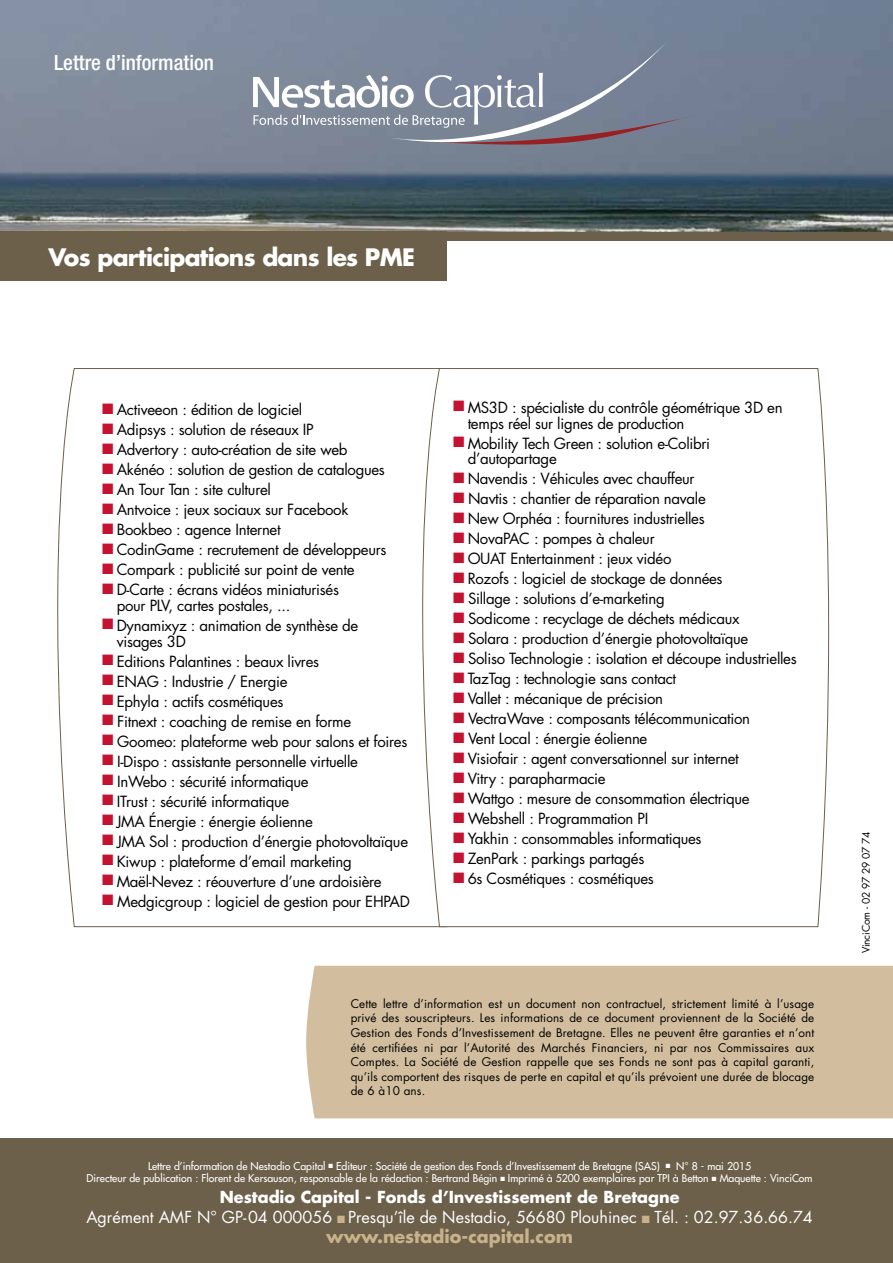
<style>
.page{position:relative;width:893px;height:1263px;background:#fff}
.page>*{position:absolute;margin:0;border:0;box-sizing:border-box;transform-origin:0 0}
.t1{font:700 23.4px "Futura";letter-spacing:-.03em;color:#fff}
.t2{font:500 condensed 21px "Helvetica Neue";color:#fff}
.t3{font:700 17.55px "Futura";color:#c8b18b}
.t4{font:16.05px/20.4px "Futura";color:#fff;text-align:center}
.t5{font:15px/15.8px "Futura";letter-spacing:-.02em;color:#000}
.t6{font:11.7px/14.5px "Futura";letter-spacing:.01em;color:#000;text-align:justify}
.t7{font:10.5px/12.6px "Futura";color:#fff;text-align:center}
.t8{font:10.2px "Futura";letter-spacing:-.02em;color:#000}
.s1{color:#c41230}
.s2{font-weight:700}
.s3{color:#c8b18b}
</style>
<div class="page">
<div style="left:306px;top:966px;width:587px;height:152px;background:#d2be9e"></div>
<svg style="left:57px;top:368px;width:365px;height:559px"></svg>
<svg style="left:422px;top:368px;width:407px;height:559px"></svg>
<div style="left:0;top:1139px;width:893px;height:124px;background:#6d604a"></div>
<div style="left:0;top:224px;width:893px;height:16px;background:#6d604a"></div>
<img style="left:0;top:0;width:893px;height:232px">
<svg style="left:253px;top:38px;width:448px;height:107px"></svg>
<div style="left:0;top:232px;width:446px;height:49px;background:#6d604a"></div>
<h2 class="t2" style="left:54px;top:50px;width:161px">Lettre d’information</h2>
<h1 class="t1" style="left:49px;top:241px;width:368px">Vos participations dans les PME</h1>
<p class="t5" style="left:102px;top:402px;width:202px"><span class="s1">■</span> Activeeon : édition de logiciel</p>
<p class="t5" style="left:102px;top:422px;width:213px"><span class="s1">■</span> Adipsys : solution de réseaux IP</p>
<p class="t5" style="left:102px;top:442px;width:247px"><span class="s1">■</span> Advertory : auto-création de site web</p>
<p class="t5" style="left:102px;top:462px;width:284px"><span class="s1">■</span> Akénéo : solution de gestion de catalogues</p>
<p class="t5" style="left:102px;top:482px;width:170px"><span class="s1">■</span> An Tour Tan : site culturel</p>
<p class="t5" style="left:102px;top:502px;width:248px"><span class="s1">■</span> Antvoice : jeux sociaux sur Facebook</p>
<p class="t5" style="left:102px;top:522px;width:180px"><span class="s1">■</span> Bookbeo : agence Internet</p>
<p class="t5" style="left:102px;top:542px;width:286px"><span class="s1">■</span> CodinGame : recrutement de développeurs</p>
<p class="t5" style="left:102px;top:562px;width:254px"><span class="s1">■</span> Compark : publicité sur point de vente</p>
<p class="t5" style="left:117px;top:582px;width:224px;text-indent:-15px"><span class="s1">■</span> D-Carte : écrans vidéos miniaturisés pour PLV, cartes postales, ...</p>
<p class="t5" style="left:117px;top:617px;width:243px;text-indent:-15px"><span class="s1">■</span> Dynamixyz : animation de synthèse de visages 3D</p>
<p class="t5" style="left:102px;top:653px;width:218px"><span class="s1">■</span> Editions Palantines : beaux livres</p>
<p class="t5" style="left:102px;top:673px;width:187px"><span class="s1">■</span> ENAG : Industrie / Energie</p>
<p class="t5" style="left:102px;top:693px;width:183px"><span class="s1">■</span> Ephyla : actifs cosmétiques</p>
<p class="t5" style="left:102px;top:713px;width:250px"><span class="s1">■</span> Fitnext : coaching de remise en forme</p>
<p class="t5" style="left:102px;top:733px;width:307px"><span class="s1">■</span> Goomeo: plateforme web pour salons et foires</p>
<p class="t5" style="left:102px;top:753px;width:257px"><span class="s1">■</span> I-Dispo : assistante personnelle virtuelle</p>
<p class="t5" style="left:102px;top:773px;width:208px"><span class="s1">■</span> InWebo : sécurité informatique</p>
<p class="t5" style="left:102px;top:793px;width:188px"><span class="s1">■</span> ITrust : sécurité informatique</p>
<p class="t5" style="left:102px;top:813px;width:212px"><span class="s1">■</span> JMA Énergie : énergie éolienne</p>
<p class="t5" style="left:102px;top:833px;width:307px"><span class="s1">■</span> JMA Sol : production d’énergie photovoltaïque</p>
<p class="t5" style="left:102px;top:853px;width:251px"><span class="s1">■</span> Kiwup : plateforme d’email marketing</p>
<p class="t5" style="left:102px;top:873px;width:281px"><span class="s1">■</span> Maël-Nevez : réouverture d’une ardoisière</p>
<p class="t5" style="left:102px;top:893px;width:309px"><span class="s1">■</span> Medgicgroup : logiciel de gestion pour EHPAD</p>
<p class="t5" style="left:468px;top:400px;width:317px;text-indent:-15px"><span class="s1">■</span> MS3D : spécialiste du contrôle géométrique 3D en temps réel sur lignes de production</p>
<p class="t5" style="left:468px;top:435px;width:244px;text-indent:-15px"><span class="s1">■</span> Mobility Tech Green : solution e-Colibri d’autopartage</p>
<p class="t5" style="left:453px;top:471px;width:243px"><span class="s1">■</span> Navendis : Véhicules avec chauffeur</p>
<p class="t5" style="left:453px;top:491px;width:254px"><span class="s1">■</span> Navtis : chantier de réparation navale</p>
<p class="t5" style="left:453px;top:511px;width:253px"><span class="s1">■</span> New Orphéa : fournitures industrielles</p>
<p class="t5" style="left:453px;top:531px;width:203px"><span class="s1">■</span> NovaPAC : pompes à chaleur</p>
<p class="t5" style="left:453px;top:551px;width:220px"><span class="s1">■</span> OUAT Entertainment : jeux vidéo</p>
<p class="t5" style="left:453px;top:571px;width:271px"><span class="s1">■</span> Rozofs : logiciel de stockage de données</p>
<p class="t5" style="left:453px;top:591px;width:213px"><span class="s1">■</span> Sillage : solutions d’e-marketing</p>
<p class="t5" style="left:453px;top:611px;width:288px"><span class="s1">■</span> Sodicome : recyclage de déchets médicaux</p>
<p class="t5" style="left:453px;top:631px;width:297px"><span class="s1">■</span> Solara : production d’énergie photovoltaïque</p>
<p class="t5" style="left:453px;top:651px;width:345px"><span class="s1">■</span> Soliso Technologie : isolation et découpe industrielles</p>
<p class="t5" style="left:453px;top:671px;width:225px"><span class="s1">■</span> TazTag : technologie sans contact</p>
<p class="t5" style="left:453px;top:691px;width:211px"><span class="s1">■</span> Vallet : mécanique de précision</p>
<p class="t5" style="left:453px;top:711px;width:299px"><span class="s1">■</span> VectraWave : composants télécommunication</p>
<p class="t5" style="left:453px;top:731px;width:196px"><span class="s1">■</span> Vent Local : énergie éolienne</p>
<p class="t5" style="left:453px;top:751px;width:287px"><span class="s1">■</span> Visiofair : agent conversationnel sur internet</p>
<p class="t5" style="left:453px;top:771px;width:154px"><span class="s1">■</span> Vitry : parapharmacie</p>
<p class="t5" style="left:453px;top:791px;width:298px"><span class="s1">■</span> Wattgo : mesure de consommation électrique</p>
<p class="t5" style="left:453px;top:811px;width:197px"><span class="s1">■</span> Webshell : Programmation PI</p>
<p class="t5" style="left:453px;top:831px;width:250px"><span class="s1">■</span> Yakhin : consommables informatiques</p>
<p class="t5" style="left:453px;top:851px;width:193px"><span class="s1">■</span> ZenPark : parkings partagés</p>
<p class="t5" style="left:453px;top:871px;width:202px"><span class="s1">■</span> 6s Cosmétiques : cosmétiques</p>
<p class="t6" style="left:351px;top:996px;width:465px">Cette lettre d’information est un document non contractuel, strictement limité à l’usage privé des souscripteurs. Les informations de ce document proviennent de la Société de Gestion des Fonds d’Investissement de Bretagne. Elles ne peuvent être garanties et n’ont été certifiées ni par l’Autorité des Marchés Financiers, ni par nos Commissaires aux Comptes. La Société de Gestion rappelle que ses Fonds ne sont pas à capital garanti, qu’ils comportent des risques de perte en capital et qu’ils prévoient une durée de blocage de 6 à10 ans.</p>
<p class="t7" style="left:87px;top:1159px;width:728px">Lettre d’information de Nestadio Capital ■ Editeur : Société de gestion des Fonds d’Investissement de Bretagne (SAS) ■ N° 8 - mai 2015<br>Directeur de publication : Florent de Kersauson, responsable de la rédaction : Bertrand Bégin ■ Imprimé à 5200 exemplaires par TPI à Betton ■ Maquette : VinciCom</p>
<p class="t4" style="left:86px;top:1187px;width:728px"><span class="s2">Nestadio Capital - Fonds d’Investissement de Bretagne<br></span>Agrément AMF N° GP-04 000056 <span class="s3">■</span> Presqu’île de Nestadio, 56680 Plouhinec <span class="s3">■</span> Tél. : 02.97.36.66.74</p>
<p class="t3" style="left:326px;top:1224px;width:248px">www.nestadio-capital.com</p>
<p class="t8" style="left:859px;top:953px;width:123px;rotate:-90deg">VinciCom - 02 97 29 07 74</p>
</div>
